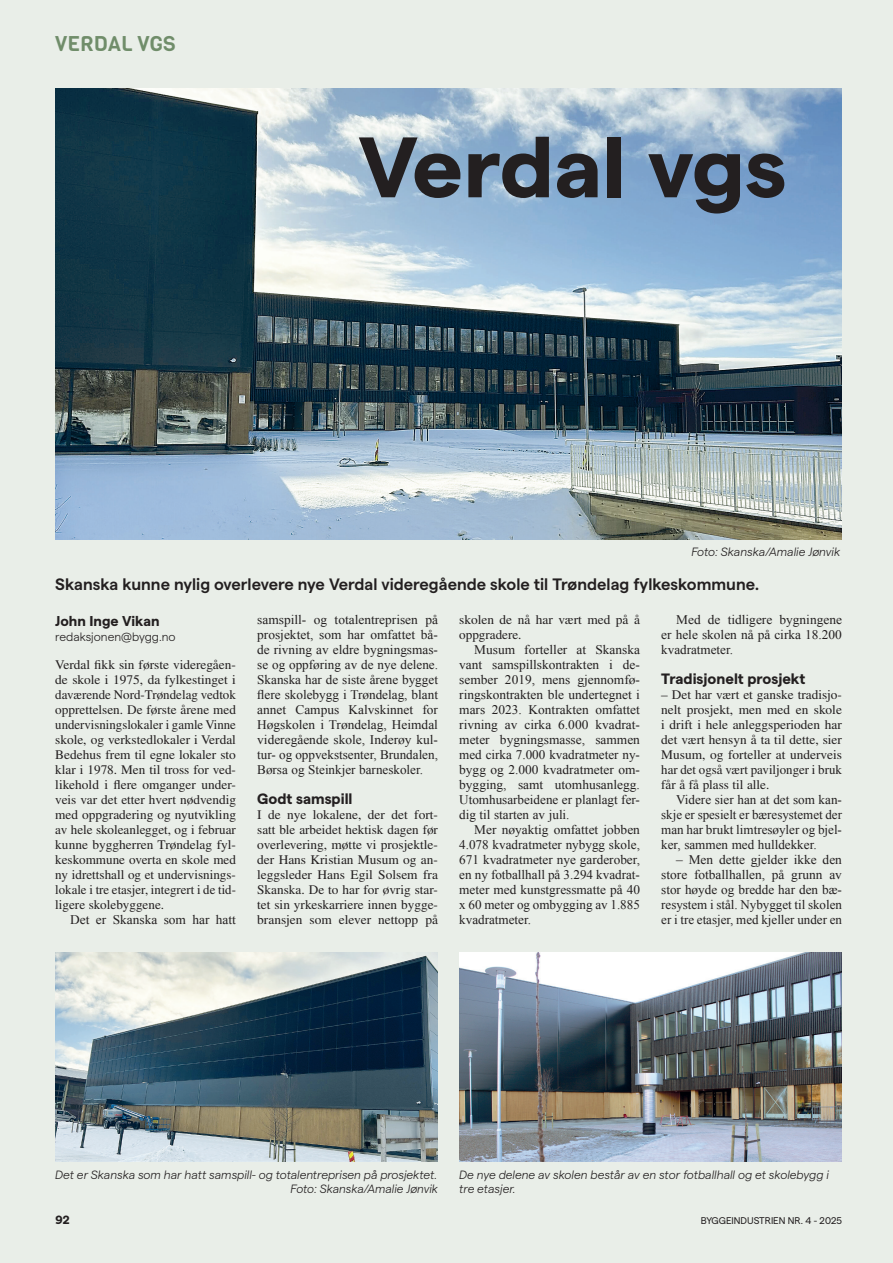
<style>
.page{position:relative;width:893px;height:1263px;background:#e9eee8}
.page>*{position:absolute;margin:0;border:0;box-sizing:border-box;transform-origin:0 0}
.t1{font:700 85.5px "Matter";color:#231f20;scale:1.05 1}
.t2{font:21px "Viga";color:#708d6a}
.t3{font:600 16.5px "Matter";color:#231f20}
.t4{font:700 15px "Matter";color:#231f20}
.t5{font:700 14.25px "Matter";color:#231f20}
.t6{font:13.2px/15px "Times New Roman";color:#231f20;text-align:justify}
.t7{font:13.2px/15px "Times LT Std";color:#231f20;text-align:justify}
.t8{font:italic 300 12px/14.2px "Matter";color:#231f20;text-align:right}
.t9{font:300 12px "Matter";color:#231f20}
.t10{font:700 12px "Matter";color:#231f20}
.t11{font:9.75px "Matter";color:#231f20}
</style>
<div class="page">
<img style="left:55px;top:88px;width:787px;height:451px">
<img style="left:55px;top:952px;width:383px;height:210px">
<img style="left:459px;top:952px;width:383px;height:210px">
<h2 class="t2" style="left:55px;top:30px;width:122px">VERDAL VGS</h2>
<h1 class="t1" style="left:358px;top:104px;width:409px">Verdal vgs</h1>
<p class="t8" style="left:691px;top:544px;width:150px">Foto: Skanska/Amalie Jønvik</p>
<p class="t3" style="left:55px;top:572px;width:705px">Skanska kunne nylig overlevere nye Verdal videregående skole til Trøndelag fylkeskommune.</p>
<p class="t5" style="left:55px;top:611px;width:106px">John Inge Vikan</p>
<p class="t9" style="left:55px;top:628px;width:122px">redaksjonen@bygg.no</p>
<p class="t7" style="left:55px;top:657px;width:182px">Verdal fikk sin første videregåen&shy;de skole i 1975, da fylkestinget i daværende Nord-Trøndelag vedtok opprettelsen. De første årene med undervisningslokaler i gamle Vinne skole, og verkstedlokaler i Verdal Bedehus frem til egne lokaler sto klar i 1978. Men til tross for ved&shy;likehold i flere omganger under&shy;veis var det etter hvert nødvendig med oppgradering og nyutvikling av hele skoleanlegget, og i februar kunne byggherren Trøndelag fyl&shy;keskommune overta en skole med ny idrettshall og et undervisnings&shy;lokale i tre etasjer, integrert i de tid&shy;ligere skolebyggene.</p>
<p class="t6" style="left:70px;top:912px;width:167px">Det er Skanska som har hatt</p>
<p class="t7" style="left:459px;top:612px;width:182px">skolen de nå har vært med på å oppgradere.</p>
<p class="t6" style="left:459px;top:642px;width:182px;text-indent:15px">Musum forteller at Skanska vant samspillskontrakten i de&shy;sember 2019, mens gjennomfø&shy;ringskontrakten ble undertegnet i mars 2023. Kontrakten omfattet rivning av cirka 6.000 kvadrat&shy;meter bygningsmasse, sammen med cirka 7.000 kvadratmeter ny&shy;bygg og 2.000 kvadratmeter om&shy;bygging, samt utomhusanlegg.<br>Utomhusarbeidene er planlagt fer&shy;dig til starten av juli.</p>
<p class="t6" style="left:459px;top:822px;width:182px;text-indent:15px">Mer nøyaktig omfattet jobben 4.078 kvadratmeter nybygg skole, 671 kvadratmeter nye garderober, en ny fotballhall på 3.294 kvadrat&shy;meter med kunstgressmatte på 40 x 60 meter og ombygging av 1.885 kvadratmeter.</p>
<p class="t6" style="left:257px;top:612px;width:182px">samspill- og totalentreprisen på prosjektet, som har omfattet bå&shy;de rivning av eldre bygningsmas&shy;se og oppføring av de nye delene.<br>Skanska har de siste årene bygget flere skolebygg i Trøndelag, blant annet Campus Kalvskinnet for Høgskolen i Trøndelag, Heimdal videregående skole, Inderøy kul&shy;tur- og oppvekstsenter, Brundalen, Børsa og Steinkjer barneskoler.</p>
<p class="t4" style="left:257px;top:788px;width:97px">Godt samspill</p>
<p class="t7" style="left:257px;top:807px;width:182px">I de nye lokalene, der det fort&shy;satt ble arbeidet hektisk dagen før overlevering, møtte vi prosjektle&shy;der Hans Kristian Musum og an&shy;leggsleder Hans Egil Solsem fra Skanska. De to har for øvrig star&shy;tet sin yrkeskarriere innen bygge&shy;bransjen som elever nettopp på</p>
<p class="t6" style="left:661px;top:612px;width:182px;text-indent:15px">Med de tidligere bygningene er hele skolen nå på cirka 18.200 kvadratmeter.</p>
<p class="t4" style="left:661px;top:668px;width:146px">Tradisjonelt prosjekt</p>
<p class="t7" style="left:661px;top:687px;width:182px">– Det har vært et ganske tradisjo&shy;nelt prosjekt, men med en skole i drift i hele anleggsperioden har det vært hensyn å ta til dette, sier Musum, og forteller at underveis har det også vært paviljonger i bruk får å få plass til alle.</p>
<p class="t6" style="left:661px;top:792px;width:182px;text-indent:15px">Videre sier han at det som kan&shy;skje er spesielt er bæresystemet der man har brukt limtresøyler og bjel&shy;ker, sammen med hulldekker.</p>
<p class="t6" style="left:661px;top:852px;width:182px;text-indent:15px">– Men dette gjelder ikke den store fotballhallen, på grunn av stor høyde og bredde har den bæ&shy;resystem i stål. Nybygget til skolen er i tre etasjer, med kjeller under en</p>
<p class="t8" style="left:55px;top:1166px;width:384px">Det er Skanska som har hatt samspill- og totalentreprisen på prosjektet.<br>Foto: Skanska/Amalie Jønvik</p>
<p class="t8" style="left:459px;top:1166px;width:371px;text-align:left">De nye delene av skolen består av en stor fotballhall og et skolebygg i tre etasjer.</p>
<p class="t10" style="left:55px;top:1211px;width:16px">92</p>
<p class="t11" style="left:701px;top:1213px;width:143px">BYGGEINDUSTRIEN NR. 4 - 2025</p>
</div>
